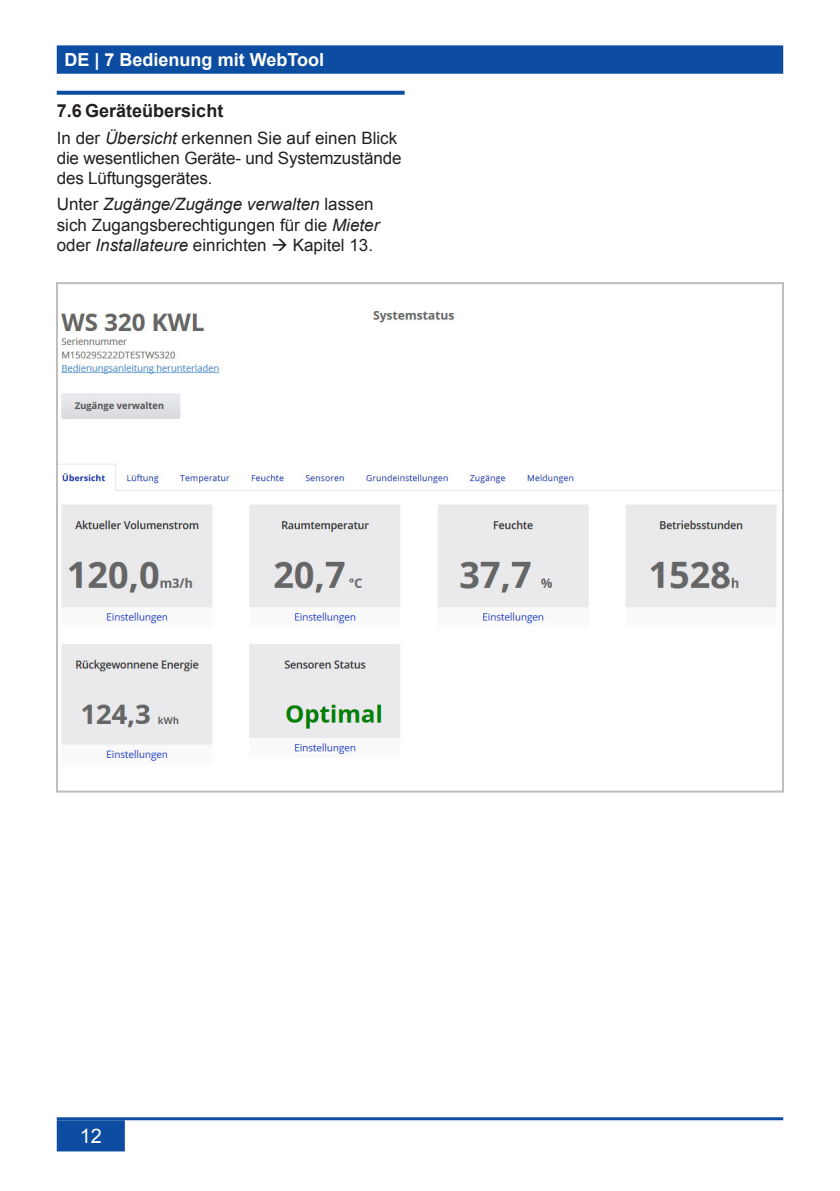
<style>
.page{position:relative;width:840px;height:1191px;background:#fff}
.page>*{position:absolute;margin:0;border:0;box-sizing:border-box;transform-origin:0 0}
.t1{font:20px "Arial";color:#fff}
.t2{font:700 18px "Arial";color:#fff}
.t3{font:700 18px "Arial";color:#231f20}
.t4{font:17px/20.4px "Arial";color:#231f20}
.s1{font-style:italic}
</style>
<div class="page">
<div style="left:58px;top:46px;width:723px;height:27px;background:#0d4da1"></div>
<div style="left:57px;top:45px;width:725px;height:29px;border:2px solid #0d4da1"></div>
<div style="left:58px;top:1121px;width:66px;height:29px;background:#0d4da1"></div>
<div style="left:57px;top:1120px;width:68px;height:31px;border:2px solid #0d4da1"></div>
<hr style="left:57px;top:1117px;width:725px;height:3px;background:#0d4da1">
<svg style="left:57px;top:91px;width:347px;height:4px"></svg>
<img style="left:59px;top:311px;width:721px;height:453px">
<p class="t2" style="left:64px;top:48px;width:261px">DE | 7 Bedienung mit WebTool</p>
<p class="t3" style="left:57px;top:99px;width:168px">7.6 Geräteübersicht</p>
<p class="t4" style="left:57px;top:127px;width:346px">In der <span class="s1">Übersicht</span> erkennen Sie auf einen Blick die wesentlichen Geräte- und Systemzustände des Lüftungsgerätes.</p>
<p class="t4" style="left:57px;top:194px;width:324px">Unter <span class="s1">Zugänge/Zugänge verwalten</span> lassen sich Zugangsberechtigungen für die <span class="s1">Mieter </span>oder <span class="s1">Installateure</span> einrichten → Kapitel 13.</p>
<p class="t1" style="left:80px;top:1123px;width:24px">12</p>
</div>
